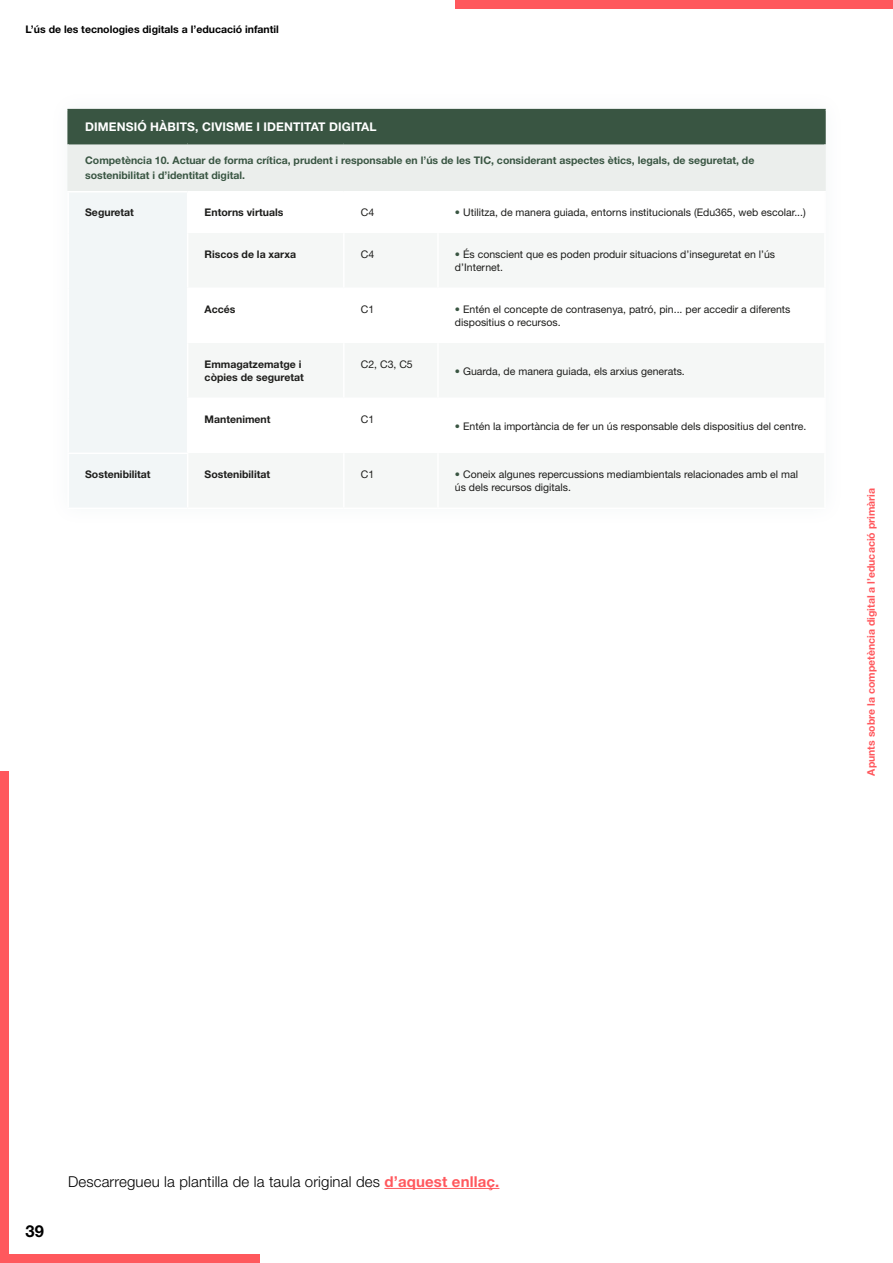
<style>
.page{position:relative;width:893px;height:1263px;background:#fff}
.page>*{position:absolute;margin:0;border:0;box-sizing:border-box;transform-origin:0 0}
.t1{font:700 16.5px "Helvetica Neue LT Std";color:#000}
.t2{font:300 15px "Helvetica Neue LT Std";letter-spacing:.01em;color:#000}
.t3{font:700 12px "Helvetica Neue LT Std";letter-spacing:.01em;color:#fff}
.Seccion_lateral{font:10.5px/13.5px "Helvetica Neue LT Std";color:#1d1d1b}
.Seccion_lateral-2{font:700 10.5px/15px "Helvetica Neue LT Std";color:#395542}
.Seccion_lateral-3{font:700 10.5px/13.5px "Helvetica Neue LT Std";color:#1d1d1b}
.t4{font:700 10.5px "Helvetica Neue LT Std";color:#ff585d}
.t5{font:700 10.5px "Helvetica Neue LT Std";color:#000}
.s1{color:#395542}
.s2{font-weight:700;color:#ff585d}
</style>
<div class="page">
<div style="left:455px;top:0;width:438px;height:9px;background:#ff585d"></div>
<div style="left:0;top:1254px;width:259px;height:9px;background:#ff585d"></div>
<div style="left:0;top:771px;width:9px;height:492px;background:#ff585d"></div>
<hr style="left:384px;top:1188px;width:115px;height:1px;background:#ff585d">
<div style="left:68px;top:110px;width:757px;height:34px;background:#395542"></div>
<div style="left:68px;top:144px;width:757px;height:48px;background:#ebeeec"></div>
<div style="left:69px;top:193px;width:118px;height:314px;background:#f2f6f7"></div>
<hr style="left:67px;top:191px;width:121px;height:1px;background:#fff">
<hr style="left:188px;top:191px;width:156px;height:1px;background:#fff">
<hr style="left:344px;top:191px;width:94px;height:1px;background:#fff">
<hr style="left:438px;top:191px;width:388px;height:1px;background:#fff">
<hr style="left:67px;top:453px;width:121px;height:1px;background:#fff">
<hr style="left:67px;top:109px;width:121px;height:1px;background:#395542">
<hr style="left:67px;top:110px;width:2px;height:33px;background:#395542">
<hr style="left:188px;top:109px;width:156px;height:1px;background:#395542">
<hr style="left:344px;top:109px;width:94px;height:1px;background:#395542">
<hr style="left:438px;top:109px;width:388px;height:1px;background:#395542">
<hr style="left:824px;top:110px;width:2px;height:33px;background:#395542">
<hr style="left:67px;top:143px;width:121px;height:1px;background:#395542">
<hr style="left:438px;top:143px;width:388px;height:1px;background:#395542">
<hr style="left:67px;top:144px;width:2px;height:47px;background:#ebeeec">
<hr style="left:824px;top:144px;width:2px;height:47px;background:#ebeeec">
<p class="t5" style="left:26px;top:23px;width:255px">L’ús de les tecnologies digitals a l’educació infantil</p>
<p class="t3" style="left:85px;top:119px;width:293px">DIMENSIÓ HÀBITS, CIVISME I IDENTITAT DIGITAL</p>
<p class="Seccion_lateral-2" style="left:85px;top:152px;width:671px">Competència 10. Actuar de forma crítica, prudent i responsable en l’ús de les TIC, considerant aspectes ètics, legals, de seguretat, de sostenibilitat i d’identitat digital.</p>
<p class="Seccion_lateral-3" style="left:85px;top:205px;width:50px">Seguretat</p>
<p class="Seccion_lateral-3" style="left:205px;top:205px;width:80px">Entorns virtuals</p>
<p class="Seccion_lateral" style="left:361px;top:206px;width:15px">C4</p>
<p class="Seccion_lateral" style="left:455px;top:206px;width:352px"><span class="s1">•</span> Utilitza, de manera guiada, entorns institucionals (Edu365, web escolar...)</p>
<p class="Seccion_lateral-3" style="left:205px;top:247px;width:93px">Riscos de la xarxa</p>
<p class="Seccion_lateral" style="left:361px;top:247px;width:15px">C4</p>
<p class="Seccion_lateral" style="left:455px;top:247px;width:322px"><span class="s1">•</span> És conscient que es poden produir situacions d’inseguretat en l’ús d’Internet.</p>
<p class="Seccion_lateral-3" style="left:205px;top:302px;width:32px">Accés</p>
<p class="Seccion_lateral" style="left:361px;top:302px;width:15px">C1</p>
<p class="Seccion_lateral" style="left:455px;top:302px;width:337px"><span class="s1">•</span> Entén el concepte de contrasenya, patró, pin... per accedir a diferents dispositius o recursos.</p>
<p class="Seccion_lateral-3" style="left:205px;top:357px;width:101px">Emmagatzematge i còpies de seguretat</p>
<p class="Seccion_lateral" style="left:361px;top:357px;width:53px">C2, C3, C5</p>
<p class="Seccion_lateral" style="left:455px;top:364px;width:231px"><span class="s1">•</span> Guarda, de manera guiada, els arxius generats.</p>
<p class="Seccion_lateral-3" style="left:205px;top:412px;width:67px">Manteniment</p>
<p class="Seccion_lateral" style="left:361px;top:412px;width:15px">C1</p>
<p class="Seccion_lateral" style="left:455px;top:419px;width:353px"><span class="s1">•</span> Entén la importància de fer un ús responsable dels dispositius del centre.</p>
<p class="Seccion_lateral-3" style="left:85px;top:467px;width:67px">Sostenibilitat</p>
<p class="Seccion_lateral-3" style="left:205px;top:467px;width:67px">Sostenibilitat</p>
<p class="Seccion_lateral" style="left:361px;top:467px;width:15px">C1</p>
<p class="Seccion_lateral" style="left:455px;top:467px;width:345px"><span class="s1">•</span> Coneix algunes repercussions mediambientals relacionades amb el mal ús dels recursos digitals.</p>
<p class="t4" style="left:865px;top:776px;width:289px;rotate:-90deg">Apunts sobre la competència digital a l’educació primària</p>
<h1 class="t1" style="left:26px;top:1221px;width:20px">39</h1>
<p class="t2" style="left:68px;top:1172px;width:433px">Descarregueu la plantilla de la taula original des <span class="s2">d’aquest enllaç.</span></p>
</div>
